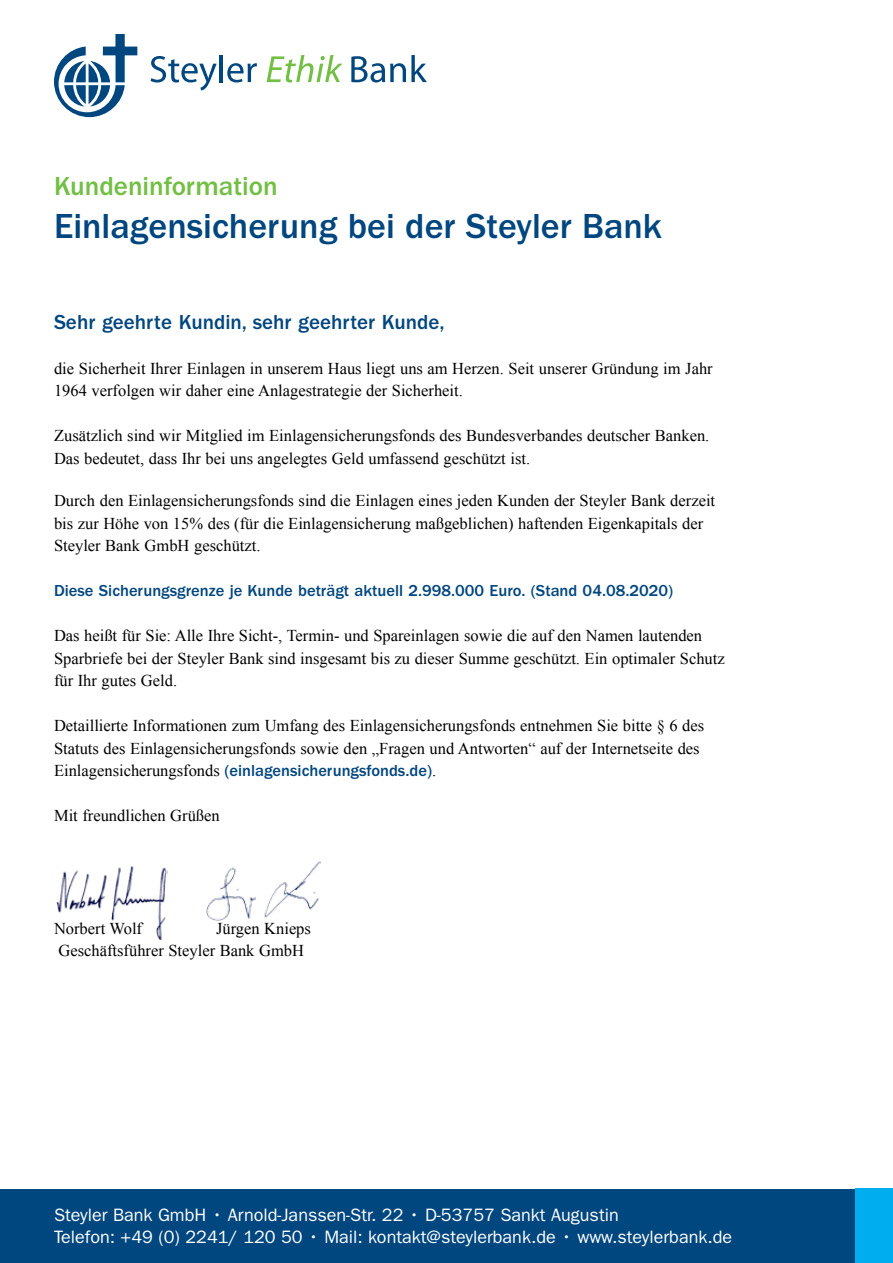
<style>
.page{position:relative;width:893px;height:1263px;background:#fff}
.page>*{position:absolute;margin:0;border:0;box-sizing:border-box;transform-origin:0 0}
.t1{font:500 36px "ITC Franklin Gothic Std";color:#00467f}
.t2{font:500 27px "ITC Franklin Gothic Std";color:#72bf44}
.t3{font:500 21px "ITC Franklin Gothic Std";color:#00467f}
.t4{font:18px/21.6px "ITC Franklin Gothic Std";color:#fff}
.t5{font:16.5px/22.5px "Times New Roman";color:#000}
.t6{font:500 16.5px "ITC Franklin Gothic Std";color:#00467f}
.s1{font-family:"Times New Roman";font-weight:400;color:#000}
</style>
<div class="page">
<svg style="left:54px;top:34px;width:83px;height:83px"></svg>
<svg style="left:151px;top:56px;width:66px;height:35px"></svg>
<hr style="left:220px;top:55px;width:3px;height:27px;background:#00467f">
<svg style="left:227px;top:63px;width:30px;height:19px"></svg>
<svg style="left:267px;top:55px;width:75px;height:28px"></svg>
<svg style="left:351px;top:55px;width:76px;height:28px"></svg>
<div style="left:0;top:1188px;width:893px;height:75px;background:#00467f"></div>
<div style="left:855px;top:1188px;width:38px;height:75px;background:#00aeef"></div>
<img style="left:56px;top:866px;width:112px;height:74px">
<img style="left:207px;top:861px;width:114px;height:60px">
<h2 class="t2" style="left:54px;top:171px;width:225px">Kundeninformation</h2>
<h1 class="t1" style="left:54px;top:206px;width:610px">Einlagensicherung bei der Steyler Bank</h1>
<p class="t3" style="left:54px;top:310px;width:392px">Sehr geehrte Kundin, sehr geehrter Kunde,</p>
<p class="t5" style="left:54px;top:357px;width:660px">die Sicherheit Ihrer Einlagen in unserem Haus liegt uns am Herzen. Seit unserer Gründung im Jahr<br>1964 verfolgen wir daher eine Anlagestrategie der Sicherheit.</p>
<p class="t5" style="left:54px;top:424px;width:657px">Zusätzlich sind wir Mitglied im Einlagensicherungsfonds des Bundesverbandes deutscher Banken.<br>Das bedeutet, dass Ihr bei uns angelegtes Geld umfassend geschützt ist.</p>
<p class="t5" style="left:54px;top:489px;width:663px">Durch den Einlagensicherungsfonds sind die Einlagen eines jeden Kunden der Steyler Bank derzeit bis zur Höhe von 15% des (für die Einlagensicherung maßgeblichen) haftenden Eigenkapitals der<br>Steyler Bank GmbH geschützt.</p>
<p class="t6" style="left:54px;top:581px;width:621px">Diese Sicherungsgrenze je Kunde beträgt aktuell 2.998.000 Euro. (Stand 04.08.2020)</p>
<p class="t5" style="left:54px;top:624px;width:672px">Das heißt für Sie: Alle Ihre Sicht-, Termin- und Spareinlagen sowie die auf den Namen lautenden<br>Sparbriefe bei der Steyler Bank sind insgesamt bis zu dieser Summe geschützt. Ein optimaler Schutz für Ihr gutes Geld.</p>
<p class="t5" style="left:54px;top:714px;width:652px">Detaillierte Informationen zum Umfang des Einlagensicherungsfonds entnehmen Sie bitte § 6 des<br>Statuts des Einlagensicherungsfonds sowie den „Fragen und Antworten“ auf der Internetseite des</p>
<p class="t6" style="left:54px;top:761px;width:384px"><span class="s1">Einlagensicherungsfonds</span> (einlagensicherungsfonds.de)<span class="s1">.</span></p>
<p class="t5" style="left:54px;top:804px;width:167px">Mit freundlichen Grüßen</p>
<p class="t5" style="left:54px;top:917px;width:90px">Norbert Wolf</p>
<p class="t5" style="left:59px;top:917px;width:254px;text-indent:157px">Jürgen Knieps<br>Geschäftsführer Steyler Bank GmbH</p>
<p class="t4" style="left:54px;top:1204px;width:680px">Steyler Bank GmbH • Arnold-Janssen-Str. 22 • D-53757 Sankt Augustin<br>Telefon: +49 (0) 2241/ 120 50 • Mail: kontakt@steylerbank.de • www.steylerbank.de</p>
</div>
